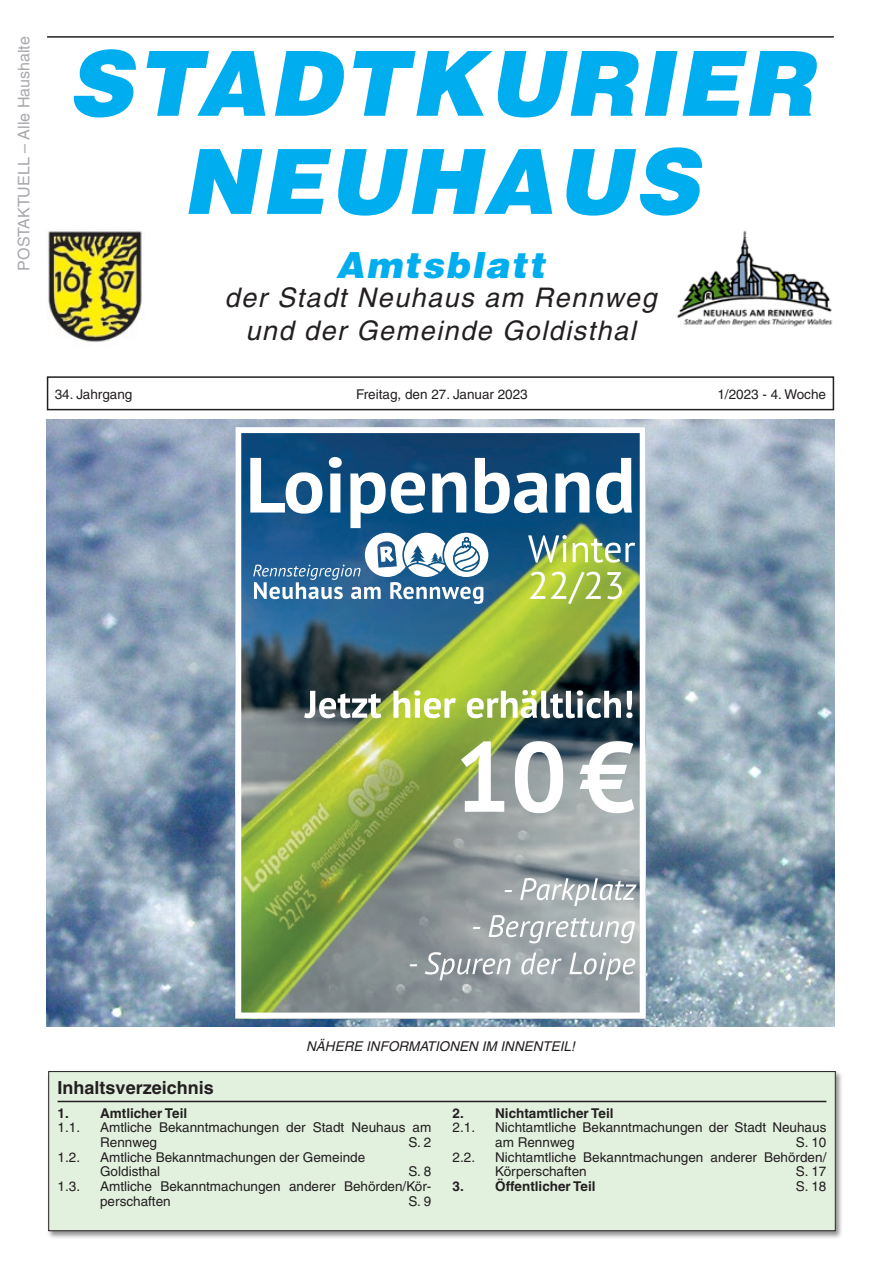
<style>
.page{position:relative;width:881px;height:1263px;background:#fff}
.page>*{position:absolute;margin:0;border:0;box-sizing:border-box;transform-origin:0 0}
.t1{font:italic 900 90px "Helvetica LT";letter-spacing:.03em;color:#00aeef}
.t2{font:italic 900 36px "Helvetica LT";letter-spacing:.05em;color:#00aeef}
.t3{font:italic 27px "Helvetica LT";letter-spacing:.055em;color:#231f20}
.Überschrift{font:700 18px "Helvetica LT";color:#231f20}
.Postaktuell{font:16.05px "Helvetica LT";color:#a8a9ad}
.Einzug_1{font:13.5px/14.7px "Helvetica LT";color:#231f20}
.Einzug_1-2{font:700 13.5px "Helvetica LT";color:#231f20}
.Bildunterschrift{font:italic 13.5px "Helvetica LT";color:#231f20}
</style>
<div class="page">
<img style="left:47px;top:420px;width:786px;height:607px">
<div style="left:47px;top:376px;width:786px;height:34px;border:2px solid #231f20"></div>
<hr style="left:48px;top:36px;width:785px;height:2px;background:#231f20">
<img style="left:48px;top:230px;width:94px;height:112px">
<img style="left:676px;top:230px;width:157px;height:97px">
<img style="left:242px;top:434px;width:396px;height:577px">
<svg style="left:304px;top:691px;width:77px;height:27px"></svg>
<svg style="left:393px;top:690px;width:62px;height:28px"></svg>
<svg style="left:466px;top:690px;width:154px;height:28px"></svg>
<svg style="left:626px;top:691px;width:6px;height:27px"></svg>
<svg style="left:504px;top:890px;width:8px;height:2px"></svg>
<svg style="left:520px;top:878px;width:116px;height:28px"></svg>
<svg style="left:472px;top:927px;width:8px;height:2px"></svg>
<svg style="left:488px;top:915px;width:147px;height:28px"></svg>
<svg style="left:409px;top:964px;width:8px;height:2px"></svg>
<svg style="left:424px;top:952px;width:86px;height:28px;background:#a2a9ac"></svg>
<svg style="left:521px;top:952px;width:40px;height:22px"></svg>
<svg style="left:569px;top:952px;width:66px;height:28px"></svg>
<svg style="left:461px;top:741px;width:43px;height:71px"></svg>
<svg style="left:514px;top:741px;width:49px;height:72px"></svg>
<svg style="left:579px;top:741px;width:55px;height:72px"></svg>
<svg style="left:250px;top:457px;width:385px;height:147px"></svg>
<div style="left:235px;top:427px;width:410px;height:591px;border:6px solid #fff"></div>
<div style="left:47px;top:1069px;width:796px;height:169px;background:#231f20;opacity:.5"></div>
<div style="left:49px;top:1071px;width:786px;height:160px;background:#e2f0de"></div>
<hr style="left:58px;top:1101px;width:768px;height:1px;background:#231f20">
<div style="left:48px;top:1071px;width:787px;height:160px;border:1px solid #231f20"></div>
<p class="Postaktuell" style="left:15px;top:271px;width:236px;rotate:-90deg">POSTAKTUELL – Alle Haushalte</p>
<p class="t1" style="left:67px;top:25px;width:747px">STADTKURIER</p>
<p class="t1" style="left:182px;top:123px;width:518px">NEUHAUS</p>
<p class="t2" style="left:336px;top:241px;width:210px">Amtsblatt</p>
<p class="t3" style="left:224px;top:282px;width:433px">der Stadt Neuhaus am Rennweg</p>
<p class="t3" style="left:245px;top:315px;width:391px">und der Gemeinde Goldisthal</p>
<p class="Einzug_1" style="left:55px;top:386px;width:79px">34. Jahrgang</p>
<p class="Einzug_1" style="left:356px;top:386px;width:173px">Freitag, den 27. Januar 2023</p>
<p class="Einzug_1" style="left:717px;top:386px;width:110px">1/2023 - 4. Woche</p>
<p class="Bildunterschrift" style="left:306px;top:1038px;width:270px">NÄHERE INFORMATIONEN IM INNENTEIL!</p>
<p class="Überschrift" style="left:58px;top:1077px;width:158px">Inhaltsverzeichnis</p>
<p class="Einzug_1-2" style="left:58px;top:1104px;width:131px">1. Amtlicher Teil</p>
<p class="Einzug_1" style="left:58px;top:1120px;width:24px">1.1.</p>
<p class="Einzug_1" style="left:100px;top:1120px;width:332px">Amtliche Bekanntmachungen der Stadt Neuhaus am<br>Rennweg</p>
<p class="Einzug_1" style="left:408px;top:1135px;width:24px">S. 2</p>
<p class="Einzug_1" style="left:58px;top:1149px;width:24px">1.2.</p>
<p class="Einzug_1" style="left:100px;top:1149px;width:266px">Amtliche Bekanntmachungen der Gemeinde</p>
<p class="Einzug_1" style="left:100px;top:1164px;width:62px">Goldisthal</p>
<p class="Einzug_1" style="left:408px;top:1164px;width:24px">S. 8</p>
<p class="Einzug_1" style="left:58px;top:1179px;width:24px">1.3.</p>
<p class="Einzug_1" style="left:100px;top:1179px;width:332px">Amtliche Bekanntmachungen anderer Behörden/Kör&shy;perschaften</p>
<p class="Einzug_1" style="left:408px;top:1194px;width:24px">S. 9</p>
<p class="Einzug_1-2" style="left:452px;top:1104px;width:162px">2. Nichtamtlicher Teil</p>
<p class="Einzug_1" style="left:452px;top:1120px;width:24px">2.1.</p>
<p class="Einzug_1" style="left:495px;top:1120px;width:332px">Nichtamtliche Bekanntmachungen der Stadt Neuhaus am Rennweg</p>
<p class="Einzug_1" style="left:795px;top:1135px;width:32px">S. 10</p>
<p class="Einzug_1" style="left:452px;top:1149px;width:24px">2.2.</p>
<p class="Einzug_1" style="left:495px;top:1149px;width:332px">Nichtamtliche Bekanntmachungen anderer Behörden/<br>Körperschaften</p>
<p class="Einzug_1" style="left:795px;top:1164px;width:32px">S. 17</p>
<p class="Einzug_1-2" style="left:452px;top:1178px;width:144px">3. Öffentlicher Teil</p>
<p class="Einzug_1" style="left:795px;top:1179px;width:32px">S. 18</p>
</div>
